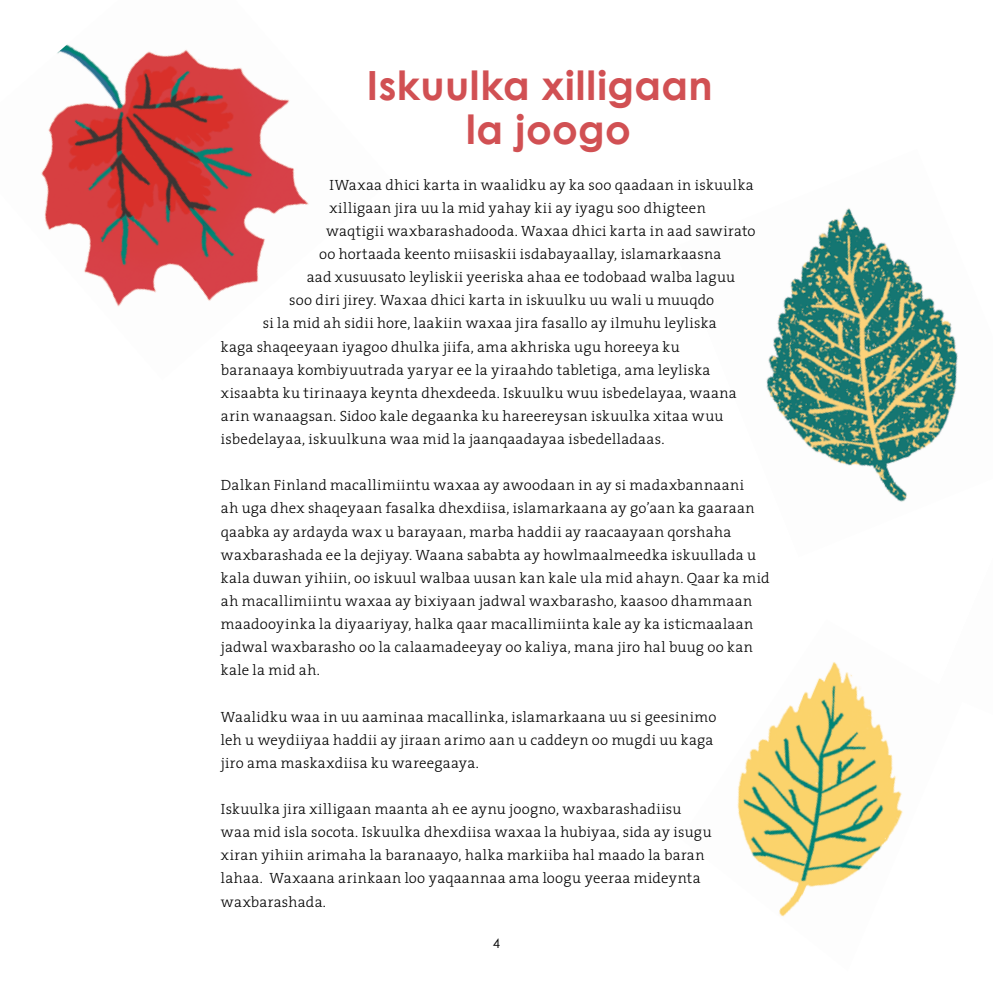
<style>
.page{position:relative;width:993px;height:993px;background:#fff}
.page>*{position:absolute;margin:0;border:0;box-sizing:border-box;transform-origin:0 0}
.t1{font:700 40.25px/43.8px "Century Gothic";letter-spacing:.01em;color:#d15053;text-align:center}
.t2{font:300 14.88px/23.1px "The Serif";letter-spacing:.02em;color:#000}
.t3{font:13.12px "Century Gothic";color:#000}
</style>
<div class="page">
<img style="left:766px;top:208px;width:192px;height:294px">
<img style="left:41px;top:44px;width:268px;height:263px">
<img style="left:737px;top:662px;width:166px;height:255px">
<h1 class="t1" style="left:366px;top:62px;width:347px">Iskuulka xilligaan la joogo</h1>
<p class="t2" style="left:329px;top:173px;width:425px">IWaxaa dhici karta in waalidku ay ka soo qaadaan in iskuulka</p>
<p class="t2" style="left:329px;top:196px;width:377px">xilligaan jira uu la mid yahay kii ay iyagu soo dhigteen</p>
<p class="t2" style="left:326px;top:219px;width:431px">waqtigii waxbarashadooda. Waxaa dhici karta in aad sawirato</p>
<p class="t2" style="left:319px;top:242px;width:404px">oo hortaada keento miisaskii isdabayaallay, islamarkaasna</p>
<p class="t2" style="left:306px;top:265px;width:430px">aad xusuusato leyliskii yeeriska ahaa ee todobaad walba laguu</p>
<p class="t2" style="left:289px;top:288px;width:426px">soo diri jirey. Waxaa dhici karta in iskuulku uu wali u muuqdo</p>
<p class="t2" style="left:263px;top:311px;width:455px">si la mid ah sidii hore, laakiin waxaa jira fasallo ay ilmuhu leyliska</p>
<p class="t2" style="left:221px;top:334px;width:460px">kaga shaqeeyaan iyagoo dhulka jiifa, ama akhriska ugu horeeya ku</p>
<p class="t2" style="left:221px;top:357px;width:490px">baranaaya kombiyuutrada yaryar ee la yiraahdo tabletiga, ama leyliska</p>
<p class="t2" style="left:221px;top:380px;width:517px">xisaabta ku tirinaaya keynta dhexdeeda. Iskuulku wuu isbedelayaa, waana</p>
<p class="t2" style="left:221px;top:404px;width:504px">arin wanaagsan. Sidoo kale degaanka ku hareereysan iskuulka xitaa wuu</p>
<p class="t2" style="left:221px;top:427px;width:445px">isbedelayaa, iskuulkuna waa mid la jaanqaadayaa isbedelladaas.</p>
<p class="t2" style="left:221px;top:473px;width:550px">Dalkan Finland macallimiintu waxaa ay awoodaan in ay si madaxbannaani<br>ah uga dhex shaqeyaan fasalka dhexdiisa, islamarkaana ay go’aan ka gaaraan qaabka ay ardayda wax u barayaan, marba haddii ay raacaayaan qorshaha waxbarashada ee la dejiyay. Waana sababta ay howlmaalmeedka iskuullada u kala duwan yihiin, oo iskuul walbaa uusan kan kale ula mid ahayn. Qaar ka mid ah macallimiintu waxaa ay bixiyaan jadwal waxbarasho, kaasoo dhammaan maadooyinka la diyaariyay, halka qaar macallimiinta kale ay ka isticmaalaan jadwal waxbarasho oo la calaamadeeyay oo kaliya, mana jiro hal buug oo kan kale la mid ah.</p>
<p class="t2" style="left:221px;top:704px;width:497px">Waalidku waa in uu aaminaa macallinka, islamarkaana uu si geesinimo leh u weydiiyaa haddii ay jiraan arimo aan u caddeyn oo mugdi uu kaga jiro ama maskaxdiisa ku wareegaaya.</p>
<p class="t2" style="left:221px;top:796px;width:492px">Iskuulka jira xilligaan maanta ah ee aynu joogno, waxbarashadiisu waa mid isla socota. Iskuulka dhexdiisa waxaa la hubiyaa, sida ay isugu xiran yihiin arimaha la baranaayo, halka markiiba hal maado la baran lahaa. Waxaana arinkaan loo yaqaannaa ama loogu yeeraa mideynta waxbarashada.</p>
<p class="t3" style="left:492px;top:935px;width:9px">4</p>
</div>
